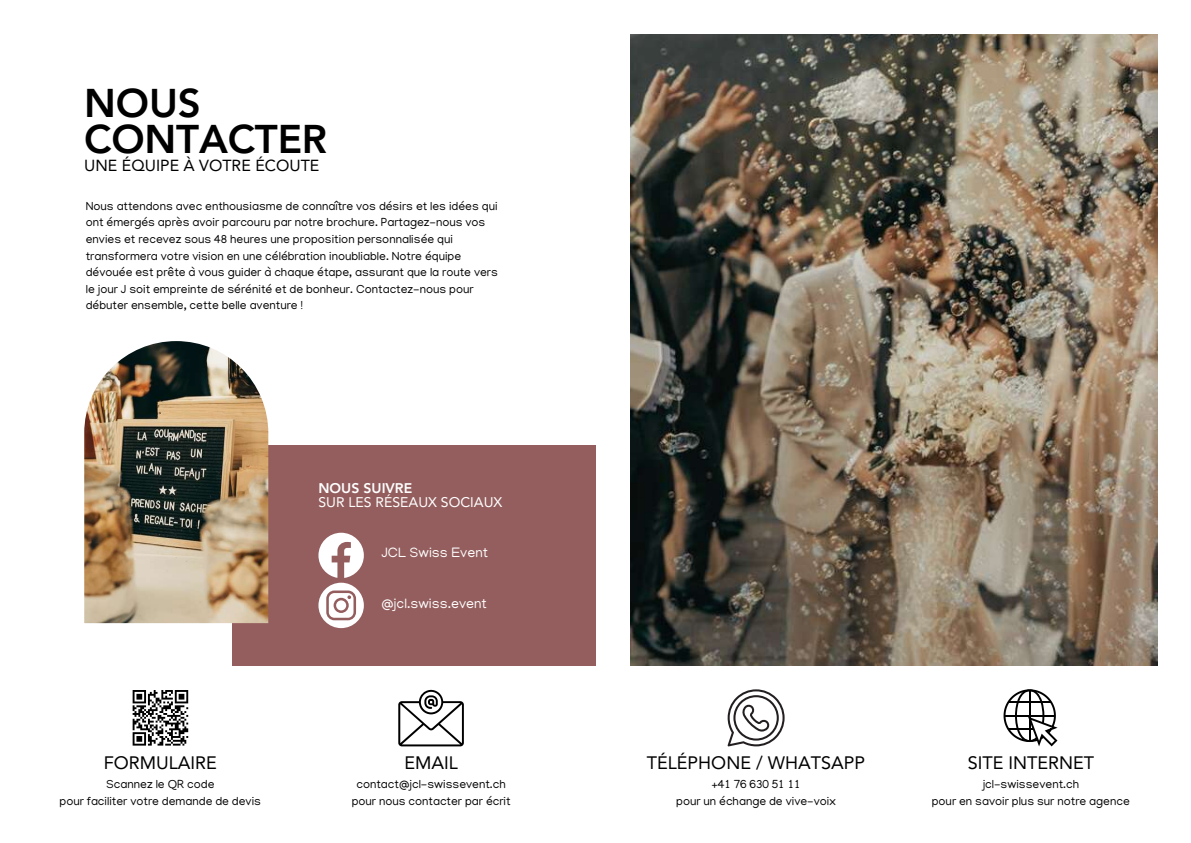
<style>
.page{position:relative;width:1191px;height:843px;background:#fff}
.page>*{position:absolute;margin:0;border:0;box-sizing:border-box;transform-origin:0 0}
.t1{font:800 40px/35.2px "Avenir LT Pro";letter-spacing:-.005em;color:#000}
.t2{font:18px "Avenir LT Pro";color:#000}
.t3{font:16px "Avenir LT Pro";color:#000}
.t4{font:14px "Manjari";color:#fff}
.t5{font:14px "Avenir LT Pro";color:#fff}
.t6{font:800 14px "Avenir LT Pro";color:#fff}
.t7{font:12px/16.5px "Manjari";color:#000;text-align:center}
</style>
<div class="page">
<svg style="left:398px;top:689px;width:66px;height:57px"></svg>
<svg style="left:1003px;top:689px;width:54px;height:57px"></svg>
<svg style="left:727px;top:689px;width:57px;height:57px"></svg>
<div style="left:232px;top:444px;width:364px;height:221px;background:#945e5e"></div>
<svg style="left:318px;top:532px;width:46px;height:96px"></svg>
<img style="left:631px;top:34px;width:526px;height:631px">
<img style="left:84px;top:341px;width:184px;height:282px">
<svg style="left:132px;top:690px;width:57px;height:56px"></svg>
<h1 class="t1" style="left:84px;top:89px;width:244px">NOUS<br>CONTACTER</h1>
<h3 class="t3" style="left:84px;top:159px;width:237px">UNE ÉQUIPE À VOTRE ÉCOUTE</h3>
<p class="t7" style="left:86px;top:199px;width:413px;text-align:left">Nous attendons avec enthousiasme de connaître vos désirs et les idées qui ont émergés après avoir parcouru par notre brochure. Partagez-nous vos envies et recevez sous 48 heures une proposition personnalisée qui transformera votre vision en une célébration inoubliable. Notre équipe dévouée est prête à vous guider à chaque étape, assurant que la route vers le jour J soit empreinte de sérénité et de bonheur. Contactez-nous pour débuter ensemble, cette belle aventure !</p>
<p class="t6" style="left:318px;top:482px;width:95px">NOUS SUIVRE</p>
<p class="t5" style="left:318px;top:496px;width:185px">SUR LES RÉSEAUX SOCIAUX</p>
<p class="t4" style="left:381px;top:546px;width:108px">JCL Swiss Event</p>
<h2 class="t2" style="left:104px;top:755px;width:115px">FORMULAIRE</h2>
<p class="t7" style="left:59px;top:777px;width:203px">Scannez le QR code<br>pour faciliter votre demande de devis</p>
<p class="t4" style="left:381px;top:597px;width:107px">@jcl.swiss.event</p>
<h2 class="t2" style="left:404px;top:755px;width:55px">EMAIL</h2>
<p class="t7" style="left:351px;top:777px;width:160px">contact@jcl-swissevent.ch pour nous contacter par écrit</p>
<h2 class="t2" style="left:647px;top:755px;width:220px">TÉLÉPHONE / WHATSAPP</h2>
<p class="t7" style="left:676px;top:777px;width:161px">+41 76 630 51 11<br>pour un échange de vive-voix</p>
<h2 class="t2" style="left:967px;top:755px;width:128px">SITE INTERNET</h2>
<p class="t7" style="left:931px;top:777px;width:199px">jcl-swissevent.ch<br>pour en savoir plus sur notre agence</p>
</div>
